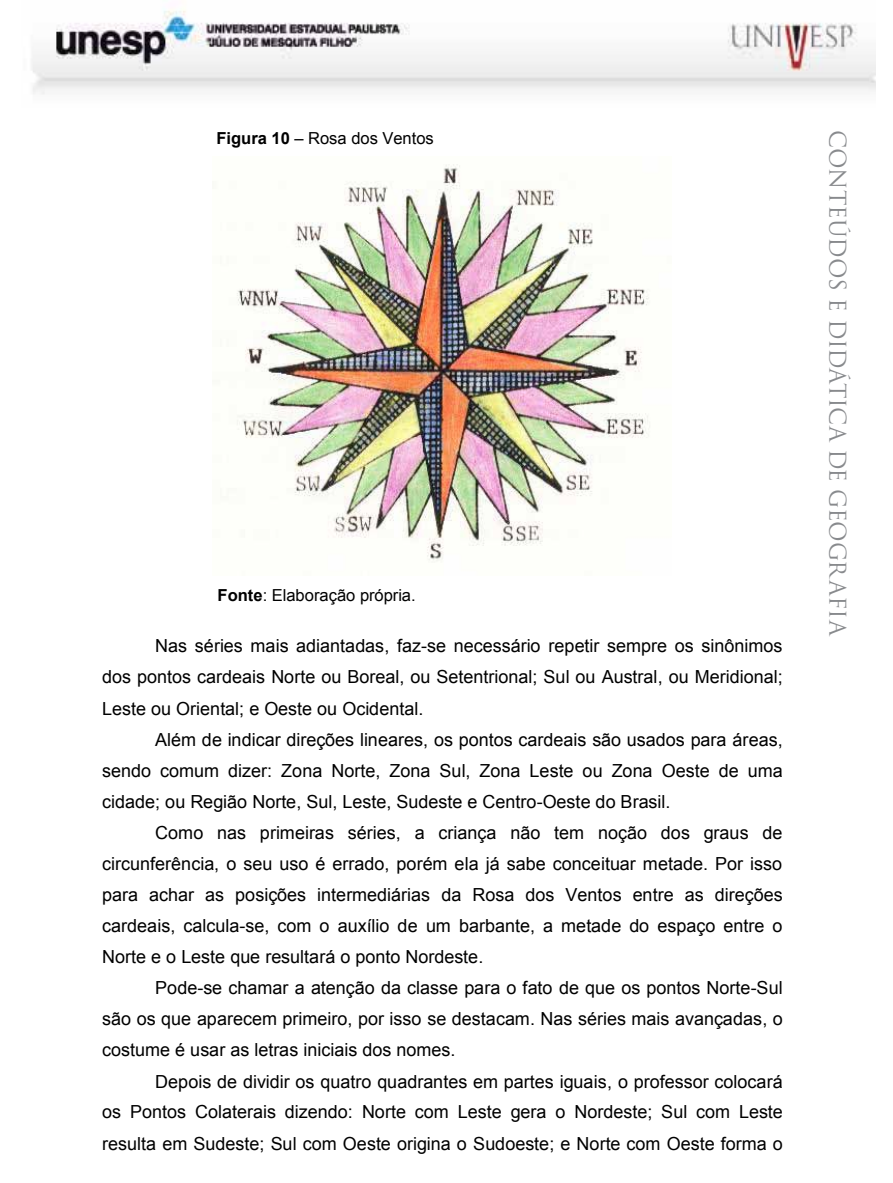
<style>
.page{position:relative;width:893px;height:1183px;background:#fff}
.page>*{position:absolute;margin:0;border:0;box-sizing:border-box;transform-origin:0 0}
.t1{font:22.5px "Trajan Pro";letter-spacing:-.02em;color:#888a8d}
.t2{font:18px/31px "Arial";color:#000;text-align:justify}
.t3{font:16.5px "Arial";color:#000}
.s1{font-weight:700}
.s2{font-style:inherit}
</style>
<div class="page">
<img style="left:32px;top:10px;width:844px;height:85px">
<img style="left:237px;top:164px;width:413px;height:399px">
<p class="t3" style="left:216px;top:127px;width:219px"><span class="s1">Figura 10</span> <span class="s2">–</span> Rosa dos Ventos</p>
<p class="t3" style="left:218px;top:584px;width:200px"><span class="s1">Fonte</span>: Elaboração própria.</p>
<p class="t2" style="left:102px;top:630px;width:682px;text-indent:53px">Nas séries mais adiantadas, faz-se necessário repetir sempre os sinônimos dos pontos cardeais Norte ou Boreal, ou Setentrional; Sul ou Austral, ou Meridional; Leste ou Oriental; e Oeste ou Ocidental.</p>
<p class="t2" style="left:102px;top:723px;width:682px;text-indent:53px">Além de indicar direções lineares, os pontos cardeais são usados para áreas, sendo comum dizer: Zona Norte, Zona Sul, Zona Leste ou Zona Oeste de uma cidade; ou Região Norte, Sul, Leste, Sudeste e Centro-Oeste do Brasil.</p>
<p class="t2" style="left:102px;top:817px;width:682px;text-indent:53px">Como nas primeiras séries, a criança não tem noção dos graus de circunferência, o seu uso é errado, porém ela já sabe conceituar metade. Por isso para achar as posições intermediárias da Rosa dos Ventos entre as direções cardeais, calcula-se, com o auxílio de um barbante, a metade do espaço entre o Norte e o Leste que resultará o ponto Nordeste.</p>
<p class="t2" style="left:102px;top:972px;width:682px;text-indent:53px">Pode-se chamar a atenção da classe para o fato de que os pontos Norte-Sul são os que aparecem primeiro, por isso se destacam. Nas séries mais avançadas, o costume é usar as letras iniciais dos nomes.</p>
<p class="t2" style="left:102px;top:1065px;width:682px;text-indent:53px">Depois de dividir os quatro quadrantes em partes iguais, o professor colocará os Pontos Colaterais dizendo: Norte com Leste gera o Nordeste; Sul com Leste resulta em Sudeste; Sul com Oeste origina o Sudoeste; e Norte com Oeste forma o</p>
<p class="t1" style="left:852px;top:130px;width:505px;rotate:90deg">Conteúdos e Didática de GEOGRAFIA</p>
</div>
